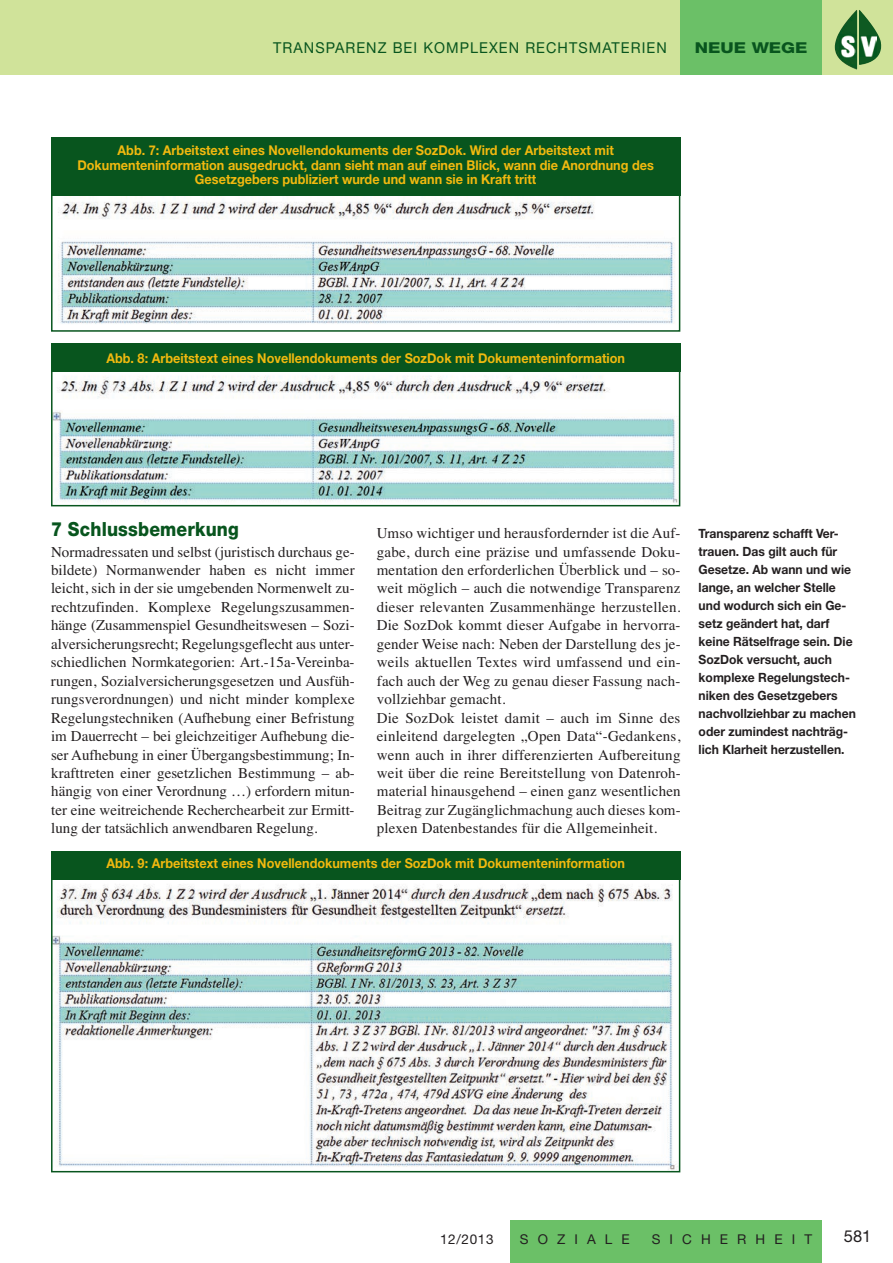
<style>
.page{position:relative;width:893px;height:1263px;background:#fff}
.page>*{position:absolute;margin:0;border:0;box-sizing:border-box;transform-origin:0 0}
.t1{font:800 19.5px "Helvetica Neue";letter-spacing:.01em;color:#08551e;scale:.9 1}
.t2{font:16.5px "Helvetica Neue";color:#231f20}
.t3{font:15px/18.5px "Times";letter-spacing:.01em;color:#231f20;text-align:justify}
.t4{font:15px "Helvetica Neue";letter-spacing:.075em;color:#08551e;scale:.96 1}
.t5{font:800 15px "Helvetica Neue";color:#08551e;scale:1.2 1}
.t6{font:700 13.5px/14.1px "Helvetica Neue";color:#f2b90f;text-align:center;scale:.94 1}
.t7{font:13.5px "Helvetica Neue";letter-spacing:.675em;color:#231f20}
.t8{font:700 12.75px/18px "Helvetica Neue";color:#231f20;scale:.95 1}
</style>
<div class="page">
<div style="left:0;top:0;width:893px;height:74px;background:#d0e39a"></div>
<div style="left:680px;top:0;width:142px;height:74px;background:#6bc067"></div>
<div style="left:510px;top:1220px;width:312px;height:43px;background:#6bc067"></div>
<img style="left:859px;top:10px;width:22px;height:55px">
<img style="left:835px;top:10px;width:22px;height:60px">
<img style="left:839px;top:35px;width:17px;height:22px">
<img style="left:861px;top:36px;width:15px;height:21px">
<img style="left:58px;top:197px;width:617px;height:127px">
<div style="left:51px;top:151px;width:629px;height:181px;border:2px solid #08551e"></div>
<div style="left:51px;top:138px;width:629px;height:58px;background:#08551e"></div>
<img style="left:54px;top:884px;width:622px;height:285px">
<div style="left:51px;top:851px;width:629px;height:29px;background:#08551e"></div>
<img style="left:54px;top:375px;width:623px;height:128px">
<div style="left:51px;top:357px;width:629px;height:149px;border:2px solid #08551e"></div>
<div style="left:51px;top:343px;width:629px;height:29px;background:#08551e"></div>
<p class="t4" style="left:273px;top:43px;width:411px">TRANSPARENZ BEI KOMPLEXEN RECHTSMATERIEN</p>
<p class="t5" style="left:695px;top:43px;width:96px">NEUE WEGE</p>
<p class="t6" style="left:77px;top:145px;width:615px">Abb. 7: Arbeitstext eines Novellendokuments der SozDok. Wird der Arbeitstext mit<br>Dokumenteninformation ausgedruckt, dann sieht man auf einen Blick, wann die Anordnung des<br>Gesetzgebers publiziert wurde und wann sie in Kraft tritt</p>
<p class="t6" style="left:106px;top:352px;width:553px">Abb. 8: Arbeitstext eines Novellendokuments der SozDok mit Dokumenteninformation</p>
<h1 class="t1" style="left:51px;top:522px;width:210px">7 Schlussbemerkung</h1>
<p class="t3" style="left:51px;top:542px;width:305px">Normadressaten und selbst (juristisch durchaus ge&shy;bildete) Normanwender haben es nicht immer leicht, sich in der sie umgebenden Normenwelt zu&shy;rechtzufinden. Komplexe Regelungszusammen&shy;hänge (Zusammenspiel Gesundheitswesen – Sozi&shy;alversicherungsrecht; Regelungsgeflecht aus unter&shy;schiedlichen Normkategorien: Art.-15a-Vereinba&shy;rungen, Sozialversicherungsgesetzen und Ausfüh&shy;rungsverordnungen) und nicht minder komplexe Regelungstechniken (Aufhebung einer Befristung im Dauerrecht – bei gleichzeitiger Aufhebung die&shy;ser Aufhebung in einer Übergangsbestimmung; In&shy;krafttreten einer gesetzlichen Bestimmung – ab&shy;hängig von einer Verordnung …) erfordern mitun&shy;ter eine weitreichende Recherchearbeit zur Ermitt&shy;lung der tatsächlich anwendbaren Regelung.</p>
<p class="t3" style="left:377px;top:524px;width:306px;text-align:left">Umso wichtiger und herausfordernder ist die Auf&shy;gabe, durch eine präzise und umfassende Doku&shy;mentation den erforderlichen Überblick und – so&shy;weit möglich – auch die notwendige Transparenz dieser relevanten Zusammenhänge herzustellen.<br>Die SozDok kommt dieser Aufgabe in hervorra&shy;gender Weise nach: Neben der Darstellung des je&shy;weils aktuellen Textes wird umfassend und ein&shy;fach auch der Weg zu genau dieser Fassung nach&shy;vollziehbar gemacht.<br>Die SozDok leistet damit – auch im Sinne des einleitend dargelegten „Open Data“-Gedankens, wenn auch in ihrer differenzierten Aufbereitung weit über die reine Bereitstellung von Datenroh&shy;material hinausgehend – einen ganz wesentlichen Beitrag zur Zugänglichmachung auch dieses kom&shy;plexen Datenbestandes für die Allgemeinheit.</p>
<p class="t6" style="left:106px;top:858px;width:553px">Abb. 9: Arbeitstext eines Novellendokuments der SozDok mit Dokumenteninformation</p>
<p class="t8" style="left:699px;top:524px;width:167px">Transparenz schafft Ver&shy;trauen. Das gilt auch für<br>Gesetze. Ab wann und wie lange, an welcher Stelle und wodurch sich ein Ge&shy;setz geändert hat, darf keine Rätselfrage sein. Die<br>SozDok versucht, auch komplexe Regelungstech&shy;niken des Gesetzgebers nachvollziehbar zu machen oder zumindest nachträg&shy;lich Klarheit herzustellen.</p>
<p class="t7" style="left:440px;top:1234px;width:55px">12/2013</p>
<p class="t7" style="left:520px;top:1234px;width:111px">SOZIALE</p>
<p class="t7" style="left:652px;top:1234px;width:162px">SICHERHEIT</p>
<p class="t2" style="left:844px;top:1230px;width:29px">581</p>
</div>
